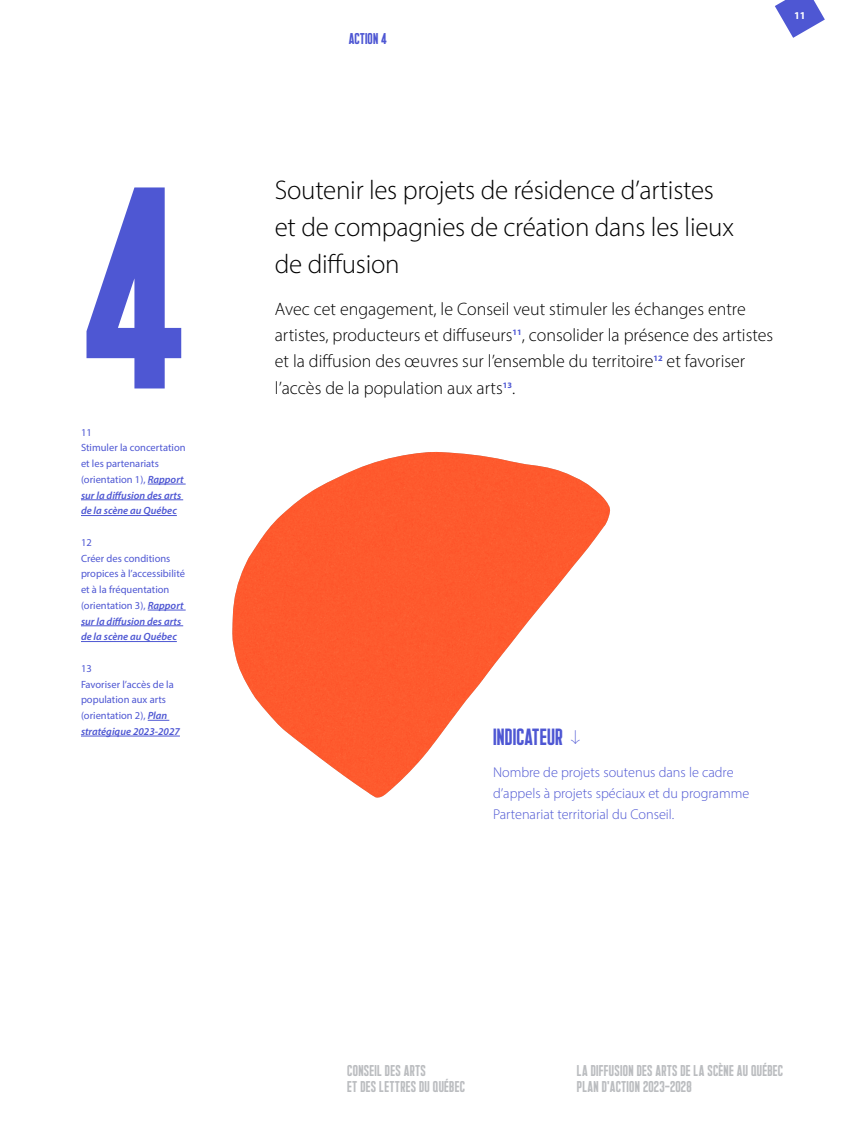
<style>
.page{position:relative;width:864px;height:1134px;background:#fff}
.page>*{position:absolute;margin:0;border:0;box-sizing:border-box;transform-origin:0 0}
.Titre{font:275.4px "Kane Display";color:#4e57d3}
.t1{font:300 27px/36.8px "Myriad Pro";letter-spacing:-.01em;color:#000}
.Courant{font:22.5px "Kane Display";letter-spacing:.01em;color:#4e57d3}
.Courant-2{font:300 18px/26.2px "Myriad Pro";color:#000}
.t2{font:15px/15.8px "Kane Display";letter-spacing:.02em;color:#bbbdc0}
.Navigation__Top{font:15px "Kane Display";letter-spacing:.01em;color:#4e57d3}
.Courant-3{font:300 14.25px/21px "Myriad Pro";color:#4e57d3}
.t3{font:10.5px/15.8px "Myriad Pro";color:#4e57d3}
.t4{font:700 10.5px "Myriad Pro";color:#fff}
.s1{font-weight:600;font-style:italic}
.s2{font-family:"Sharp Grotesk";font-weight:100}
</style>
<div class="page">
<svg style="left:775px;top:0;width:50px;height:38px"></svg>
<img style="left:232px;top:452px;width:379px;height:346px">
<hr style="left:148px;top:484px;width:38px;height:1px;background:#4e57d3">
<hr style="left:81px;top:500px;width:102px;height:1px;background:#4e57d3">
<hr style="left:81px;top:515px;width:96px;height:1px;background:#4e57d3">
<hr style="left:148px;top:610px;width:38px;height:1px;background:#4e57d3">
<hr style="left:81px;top:626px;width:102px;height:1px;background:#4e57d3">
<hr style="left:81px;top:641px;width:96px;height:1px;background:#4e57d3">
<svg style="left:148px;top:720px;width:21px;height:1px"></svg>
<hr style="left:81px;top:736px;width:99px;height:1px;background:#4e57d3">
<p class="Titre" style="left:81px;top:112px;width:107px">4</p>
<p class="t3" style="left:81px;top:424px;width:12px">11</p>
<p class="t3" style="left:81px;top:440px;width:106px">Stimuler la concertation et les partenariats (orientation 1), <span class="s1">Rapport sur la diffusion des arts de la scène au Québec</span></p>
<p class="t3" style="left:81px;top:534px;width:12px">12</p>
<p class="t3" style="left:81px;top:550px;width:106px">Créer des conditions propices à l’accessibilité et à la fréquentation (orientation 3), <span class="s1">Rapport sur la diffusion des arts de la scène au Québec</span></p>
<p class="t3" style="left:81px;top:660px;width:12px">13</p>
<p class="t3" style="left:81px;top:676px;width:100px">Favoriser l’accès de la population aux arts (orientation 2), <span class="s1">Plan stratégique 2023-2027</span></p>
<p class="Navigation__Top" style="left:349px;top:29px;width:40px">ACTION 4</p>
<p class="t4" style="left:794px;top:8px;width:13px">11</p>
<p class="t1" style="left:275px;top:172px;width:461px">Soutenir les projets de résidence d’artistes et de compagnies de création dans les lieux de diffusion</p>
<p class="Courant-2" style="left:275px;top:296px;width:500px">Avec cet engagement, le Conseil veut stimuler les échanges entre artistes, producteurs et diffuseurs<sup>11</sup>, consolider la présence des artistes et la diffusion des œuvres sur l’ensemble du territoire<sup>12</sup> et favoriser l’accès de la population aux arts<sup>13</sup>.</p>
<p class="Courant" style="left:493px;top:723px;width:93px">INDICATEUR <span class="s2">↓</span></p>
<p class="Courant-3" style="left:493px;top:762px;width:258px">Nombre de projets soutenus dans le cadre d’appels à projets spéciaux et du programme<br>Partenariat territorial du Conseil.</p>
<h3 class="t2" style="left:347px;top:1062px;width:119px">CONSEIL DES ARTS<br>ET DES LETTRES DU QUÉBEC</h3>
<h3 class="t2" style="left:577px;top:1062px;width:208px">LA DIFFUSION DES ARTS DE LA SCÈNE AU QUÉBEC<br>PLAN DˇACTION 2023–2028</h3>
</div>
